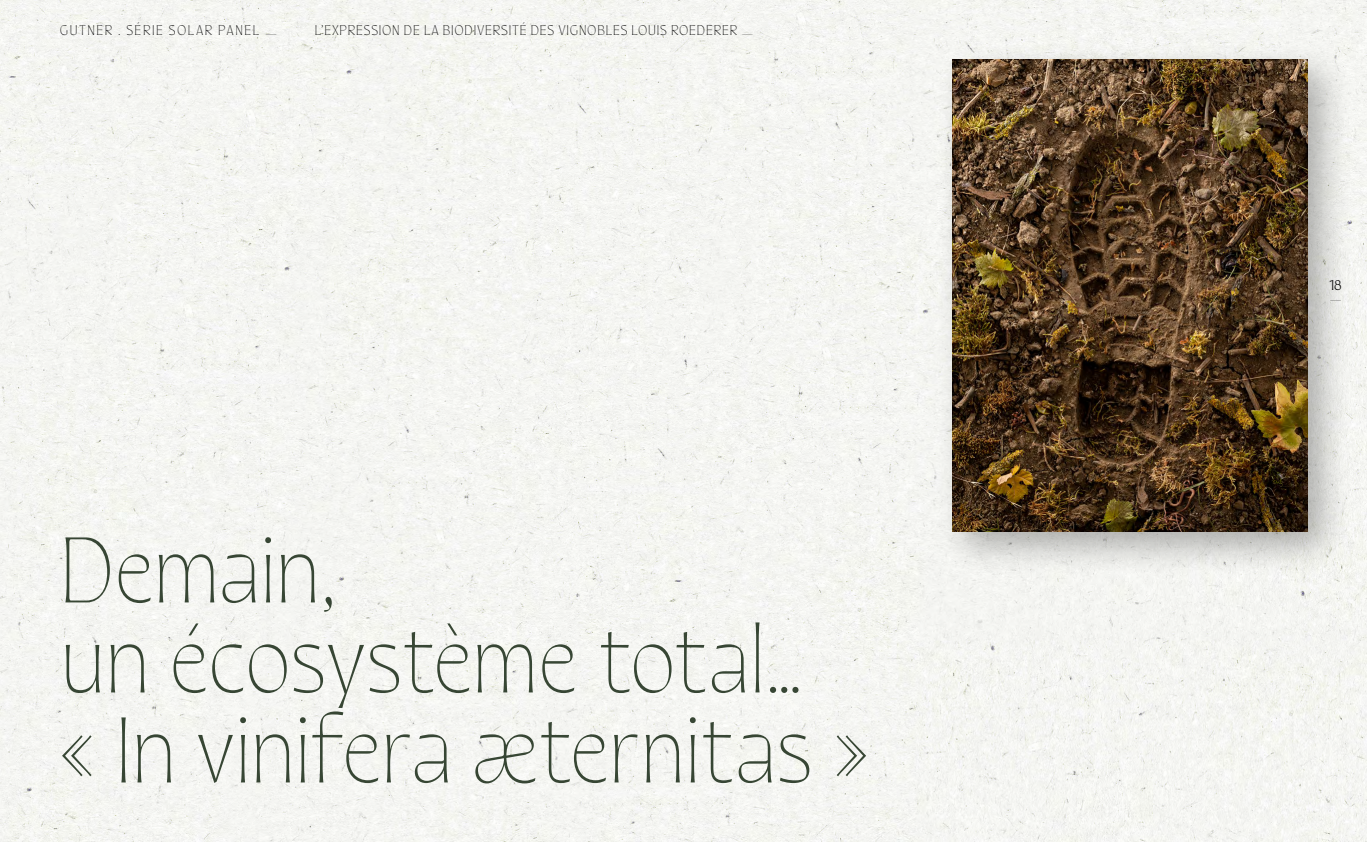
<style>
.page{position:relative;width:1367px;height:842px;background:#fff}
.page>*{position:absolute;margin:0;border:0;box-sizing:border-box;transform-origin:0 0}
.grand_titre{font:300 100px/90px "Quiverleaf CF";letter-spacing:-.02em;color:#374634}
.grand_titre-2{font:15px "Quiverleaf CF";letter-spacing:.05em;color:#000}
.grand_titre-3{font:15px "Quiverleaf CF";letter-spacing:.1em;color:#000}
.t1{font:800 15px/15px "Quiverleaf CF";color:#000}
.s1{font-weight:800}
</style>
<div class="page">
<div style="left:0;top:0;width:1366px;height:842px;background:#f5f5f2"></div>
<div style="left:934px;top:42px;width:419px;height:535px;background:#000;opacity:.3"></div>
<img style="left:952px;top:60px;width:355px;height:471px">
<p class="grand_titre-3" style="left:60px;top:20px;width:219px">GUTNER . SÉRIE SOLAR PANEL <span class="s1">—</span></p>
<p class="grand_titre-2" style="left:315px;top:20px;width:440px">L’EXPRESSION DE LA BIODIVERSITÉ DES VIGNOBLES LOUIS ROEDERER <span class="s1">—</span></p>
<p class="grand_titre" style="left:60px;top:515px;width:810px">Demain,<br>un écosystème total…<br>« In vinifera æternitas »</p>
<p class="t1" style="left:1329px;top:276px;width:13px">18 —</p>
</div>
